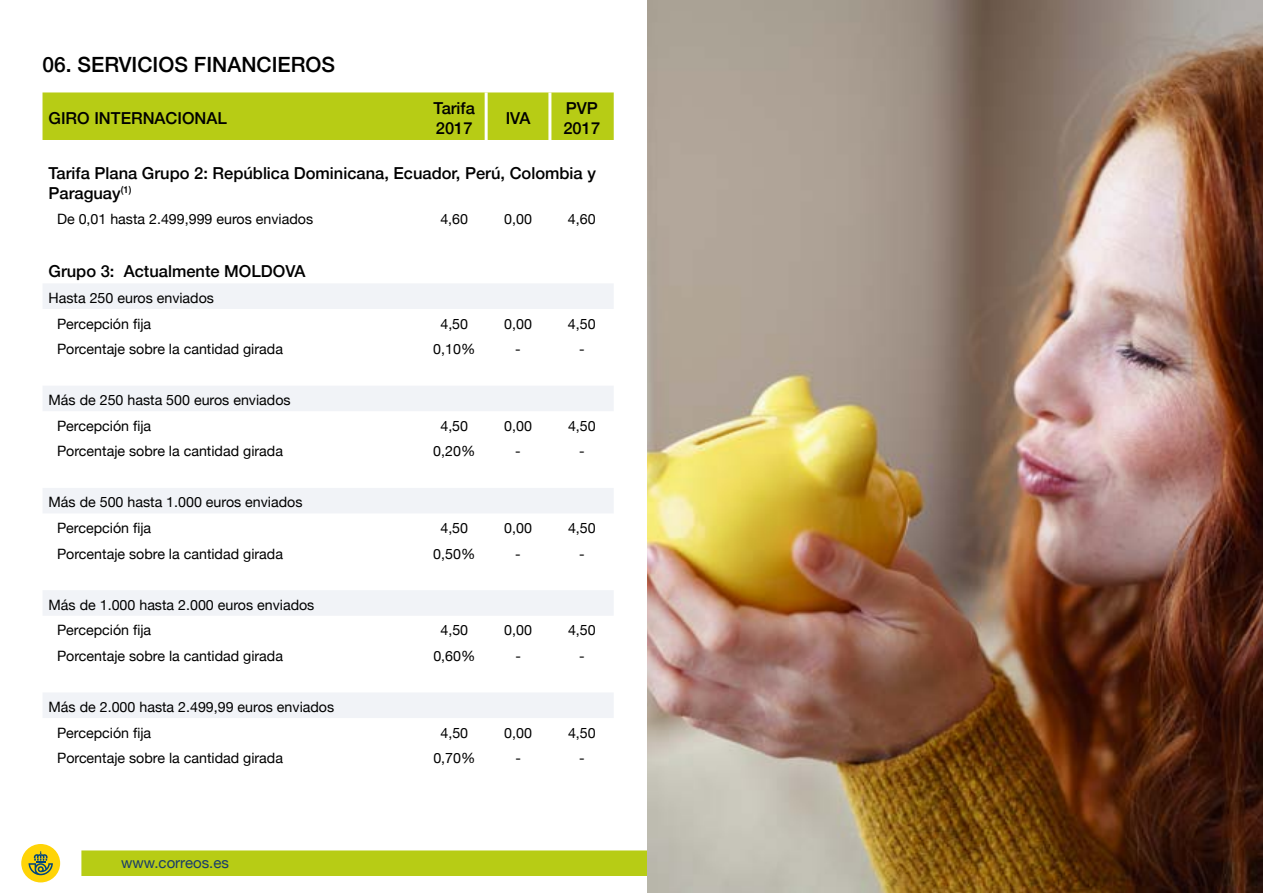
<style>
.page{position:relative;width:1263px;height:893px;background:#fff}
.page>*{position:absolute;margin:0;border:0;box-sizing:border-box;transform-origin:0 0}
.t1{font:500 21px "Helvetica Neue";color:#000}
.t2{font:500 16.5px/19.8px "Helvetica Neue";color:#000}
.t3{font:15px "Helvetica Neue";color:#193c6b}
.t4{font:14.25px/25.5px "Helvetica Neue";color:#000}
</style>
<div class="page">
<div style="left:21px;top:844px;width:39px;height:38px;background:#ffd407;border-radius:50%"></div>
<svg style="left:29px;top:851px;width:24px;height:24px"></svg>
<div style="left:81px;top:850px;width:566px;height:26px;background:#b7cc15"></div>
<div style="left:43px;top:92px;width:571px;height:48px;background:#b7cc15"></div>
<svg style="left:43px;top:284px;width:571px;height:434px"></svg>
<hr style="left:485px;top:92px;width:3px;height:48px;background:#fff">
<hr style="left:548px;top:92px;width:3px;height:48px;background:#fff">
<img style="left:647px;top:0;width:616px;height:893px">
<h1 class="t1" style="left:43px;top:48px;width:294px">06. SERVICIOS FINANCIEROS</h1>
<p class="t2" style="left:49px;top:107px;width:180px">GIRO INTERNACIONAL</p>
<p class="t2" style="left:433px;top:97px;width:43px">Tarifa<br>2017</p>
<p class="t2" style="left:506px;top:107px;width:26px">IVA</p>
<p class="t2" style="left:563px;top:97px;width:38px">PVP<br>2017</p>
<p class="t2" style="left:49px;top:162px;width:549px">Tarifa Plana Grupo 2: República Dominicana, Ecuador, Perú, Colombia y<br>Paraguay<sup>(1)</sup></p>
<p class="t4" style="left:57px;top:206px;width:258px">De 0,01 hasta 2.499,999 euros enviados</p>
<p class="t4" style="left:440px;top:206px;width:29px">4,60</p>
<p class="t4" style="left:504px;top:206px;width:29px">0,00</p>
<p class="t4" style="left:568px;top:206px;width:29px">4,60</p>
<p class="t2" style="left:49px;top:260px;width:259px">Grupo 3: Actualmente MOLDOVA</p>
<p class="t4" style="left:57px;top:285px;width:158px;text-indent:-9px">Hasta 250 euros enviados<br>Percepción fija</p>
<p class="t4" style="left:440px;top:310px;width:29px">4,50</p>
<p class="t4" style="left:504px;top:310px;width:29px">0,00</p>
<p class="t4" style="left:568px;top:310px;width:29px">4,50</p>
<p class="t4" style="left:57px;top:336px;width:227px">Porcentaje sobre la cantidad girada</p>
<p class="t4" style="left:433px;top:336px;width:43px">0,10%</p>
<p class="t4" style="left:515px;top:336px;width:7px">-</p>
<p class="t4" style="left:579px;top:336px;width:7px">-</p>
<p class="t4" style="left:57px;top:387px;width:235px;text-indent:-9px">Más de 250 hasta 500 euros enviados<br>Percepción fija</p>
<p class="t4" style="left:440px;top:413px;width:29px">4,50</p>
<p class="t4" style="left:504px;top:413px;width:29px">0,00</p>
<p class="t4" style="left:568px;top:413px;width:29px">4,50</p>
<p class="t4" style="left:57px;top:438px;width:227px">Porcentaje sobre la cantidad girada</p>
<p class="t4" style="left:433px;top:438px;width:43px">0,20%</p>
<p class="t4" style="left:515px;top:438px;width:7px">-</p>
<p class="t4" style="left:579px;top:438px;width:7px">-</p>
<p class="t4" style="left:57px;top:489px;width:247px;text-indent:-9px">Más de 500 hasta 1.000 euros enviados<br>Percepción fija</p>
<p class="t4" style="left:440px;top:515px;width:29px">4,50</p>
<p class="t4" style="left:504px;top:515px;width:29px">0,00</p>
<p class="t4" style="left:568px;top:515px;width:29px">4,50</p>
<p class="t4" style="left:57px;top:541px;width:227px">Porcentaje sobre la cantidad girada</p>
<p class="t4" style="left:433px;top:541px;width:43px">0,50%</p>
<p class="t4" style="left:515px;top:541px;width:7px">-</p>
<p class="t4" style="left:579px;top:541px;width:7px">-</p>
<p class="t4" style="left:57px;top:592px;width:259px;text-indent:-9px">Más de 1.000 hasta 2.000 euros enviados<br>Percepción fija</p>
<p class="t4" style="left:440px;top:617px;width:29px">4,50</p>
<p class="t4" style="left:504px;top:617px;width:29px">0,00</p>
<p class="t4" style="left:568px;top:617px;width:29px">4,50</p>
<p class="t4" style="left:57px;top:643px;width:227px">Porcentaje sobre la cantidad girada</p>
<p class="t4" style="left:433px;top:643px;width:43px">0,60%</p>
<p class="t4" style="left:515px;top:643px;width:7px">-</p>
<p class="t4" style="left:579px;top:643px;width:7px">-</p>
<p class="t4" style="left:57px;top:694px;width:279px;text-indent:-9px">Más de 2.000 hasta 2.499,99 euros enviados<br>Percepción fija</p>
<p class="t4" style="left:440px;top:719px;width:29px">4,50</p>
<p class="t4" style="left:504px;top:719px;width:29px">0,00</p>
<p class="t4" style="left:568px;top:719px;width:29px">4,50</p>
<p class="t4" style="left:57px;top:745px;width:227px">Porcentaje sobre la cantidad girada</p>
<p class="t4" style="left:433px;top:745px;width:43px">0,70%</p>
<p class="t4" style="left:515px;top:745px;width:7px">-</p>
<p class="t4" style="left:579px;top:745px;width:7px">-</p>
<p class="t3" style="left:121px;top:854px;width:109px">www.correos.es</p>
</div>
